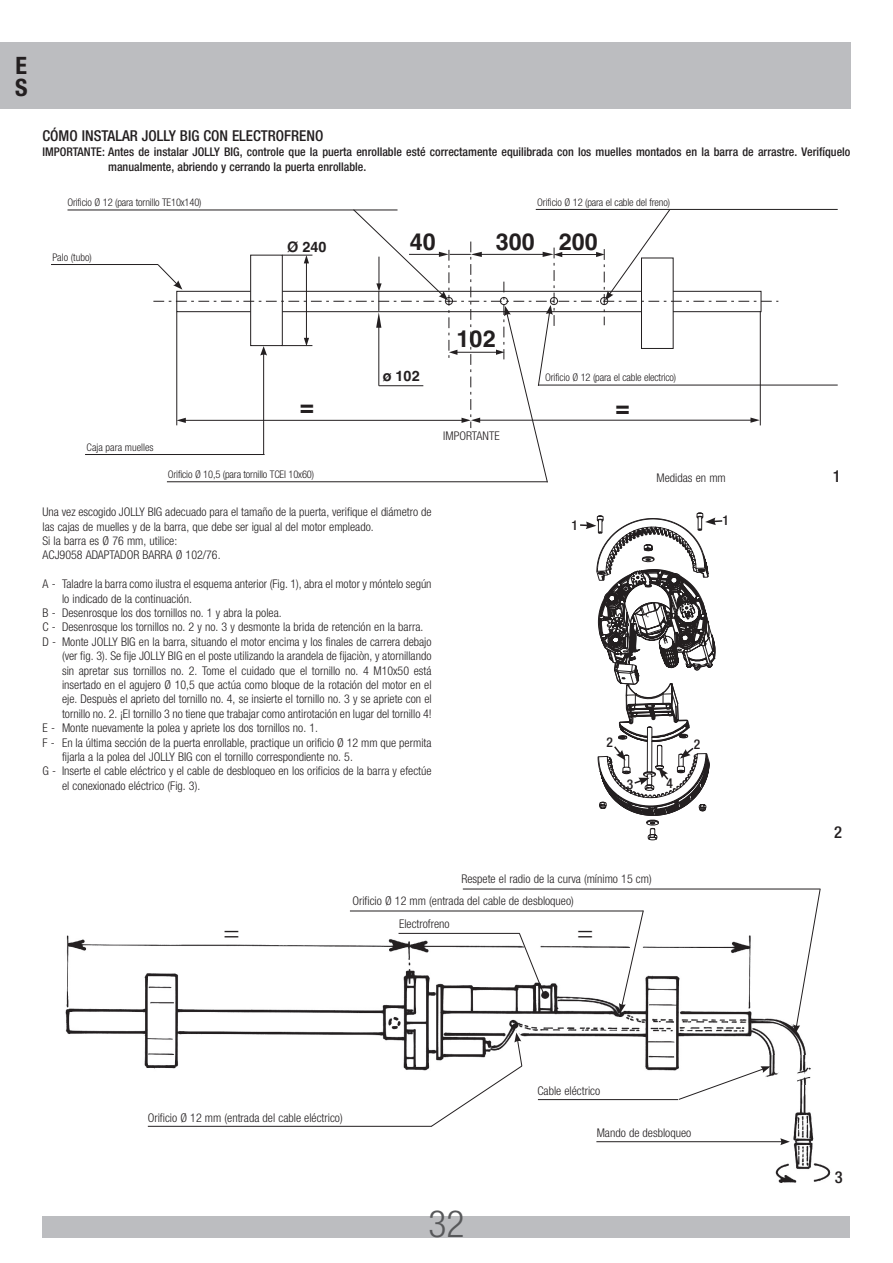
<style>
.page{position:relative;width:893px;height:1263px;background:#fff}
.page>*{position:absolute;margin:0;border:0;box-sizing:border-box;transform-origin:0 0}
.t1{font:300 condensed 37.5px "Helvetica Neue";color:#57585a}
.t2{font:300 condensed 27px "Helvetica Neue";color:#231f20}
.t3{font:700 condensed 24px/22.5px "Helvetica Neue";color:#231f20}
.t4{font:700 23.4px "Helvetica";color:#231f20}
.t5{font:500 condensed 16.5px "Helvetica Neue";color:#231f20}
.t6{font:500 condensed 15px "Helvetica Neue";color:#231f20}
.t7{font:700 14.4px "Helvetica";color:#231f20}
.t8{font:500 condensed 13.5px "Helvetica Neue";color:#231f20}
.t9{font:300 condensed 12px/14.4px "Helvetica Neue";color:#231f20}
.t10{font:500 condensed 12px/15px "Helvetica Neue";color:#231f20}
.t11{font:300 condensed 10.5px "Helvetica Neue";letter-spacing:-.015em;color:#231f20}
</style>
<div class="page">
<div style="left:43px;top:1216px;width:807px;height:21px;background:#bcbdc0"></div>
<img style="left:65px;top:932px;width:766px;height:251px">
<hr style="left:463px;top:888px;width:357px;height:1px;background:#231f20">
<svg style="left:793px;top:888px;width:28px;height:146px"></svg>
<svg style="left:619px;top:910px;width:25px;height:103px"></svg>
<svg style="left:430px;top:1032px;width:93px;height:95px"></svg>
<svg style="left:518px;top:932px;width:27px;height:64px"></svg>
<hr style="left:350px;top:910px;width:293px;height:1px;background:#231f20">
<hr style="left:148px;top:1126px;width:284px;height:1px;background:#231f20">
<svg style="left:678px;top:1066px;width:93px;height:34px"></svg>
<hr style="left:538px;top:1099px;width:140px;height:1px;background:#231f20">
<hr style="left:596px;top:1141px;width:187px;height:1px;background:#231f20">
<svg style="left:780px;top:1138px;width:10px;height:7px"></svg>
<hr style="left:399px;top:933px;width:121px;height:1px;background:#231f20">
<hr style="left:536px;top:209px;width:302px;height:1px;background:#231f20">
<hr style="left:85px;top:454px;width:180px;height:1px;background:#231f20">
<hr style="left:51px;top:264px;width:107px;height:1px;background:#231f20">
<hr style="left:538px;top:385px;width:300px;height:1px;background:#231f20">
<hr style="left:67px;top:210px;width:330px;height:1px;background:#231f20">
<svg style="left:153px;top:208px;width:625px;height:275px"></svg>
<svg style="left:580px;top:513px;width:143px;height:327px"></svg>
<div style="left:0;top:43px;width:850px;height:66px;background:#bcbdc0"></div>
<h3 class="t3" style="left:15px;top:54px;width:14px">E<br>S</h3>
<p class="t6" style="left:43px;top:127px;width:282px">CÓMO INSTALAR JOLLY BIG CON ELECTROFRENO</p>
<p class="t10" style="left:108px;top:144px;width:744px;text-indent:-66px">IMPORTANTE: Antes de instalar JOLLY BIG, controle que la puerta enrollable esté correctamente equilibrada con los muelles montados en la barra de arrastre. Verifíquelo manualmente, abriendo y cerrando la puerta enrollable.</p>
<p class="t11" style="left:67px;top:196px;width:136px">Orificio Ø 12 (para tornillo TE10x140)</p>
<p class="t11" style="left:53px;top:252px;width:41px">Palo (tubo)</p>
<p class="t7" style="left:287px;top:234px;width:41px">Ø 240</p>
<p class="t11" style="left:537px;top:196px;width:134px">Orificio Ø 12 (para el cable del freno)</p>
<h3 class="t4" style="left:410px;top:221px;width:28px">40</h3>
<h3 class="t4" style="left:496px;top:221px;width:104px">300 200</h3>
<p class="t7" style="left:383px;top:363px;width:38px">ø 102</p>
<h3 class="t4" style="left:457px;top:318px;width:41px">102</h3>
<p class="t11" style="left:545px;top:371px;width:133px">Orificio Ø 12 (para el cable electrico)</p>
<h3 class="t4" style="left:300px;top:386px;width:15px">=</h3>
<h3 class="t4" style="left:616px;top:387px;width:15px">=</h3>
<p class="t11" style="left:87px;top:442px;width:69px">Caja para muelles</p>
<p class="t9" style="left:443px;top:428px;width:58px">IMPORTANTE</p>
<p class="t11" style="left:168px;top:469px;width:148px">Orificio Ø 10,5 (para tornillo TCEI 10x60)</p>
<p class="t9" style="left:657px;top:471px;width:71px">Medidas en mm</p>
<p class="t9" style="left:43px;top:504px;width:391px">Una vez escogido JOLLY BIG adecuado para el tamaño de la puerta, verifique el diámetro de las cajas de muelles y de la barra, que debe ser igual al del motor empleado.<br>Si la barra es Ø 76 mm, utilice:<br>ACJ9058 ADAPTADOR BARRA Ø 102/76.</p>
<p class="t9" style="left:43px;top:576px;width:391px">A - Taladre la barra como ilustra el esquema anterior (Fig. 1), abra el motor y móntelo según</p>
<p class="t9" style="left:62px;top:591px;width:131px">lo indicado de la continuación.</p>
<p class="t9" style="left:43px;top:605px;width:241px">B - Desenrosque los dos tornillos no. 1 y abra la polea.</p>
<p class="t9" style="left:43px;top:620px;width:382px">C - Desenrosque los tornillos no. 2 y no. 3 y desmonte la brida de retención en la barra.</p>
<p class="t9" style="left:43px;top:634px;width:391px">D - Monte JOLLY BIG en la barra, situando el motor encima y los finales de carrera debajo</p>
<p class="t9" style="left:62px;top:648px;width:371px">(ver fig. 3). Se fije JOLLY BIG en el poste utilizando la arandela de fijaciòn, y atornillando</p>
<p class="t9" style="left:62px;top:663px;width:371px">sin apretar sus tornillos no. 2. Tome el cuidado que el tornillo no. 4 M10x50 está</p>
<p class="t9" style="left:62px;top:677px;width:371px">insertado en el agujero Ø 10,5 que actúa como bloque de la rotación del motor en el</p>
<p class="t9" style="left:62px;top:692px;width:371px">eje. Despuès el aprieto del tornillo no. 4, se insierte el tornillo no. 3 y se apriete con el</p>
<p class="t9" style="left:62px;top:706px;width:371px">tornillo no. 2. ¡El tornillo 3 no tiene que trabajar como antirotación en lugar del tornillo 4!</p>
<p class="t9" style="left:43px;top:720px;width:277px">E - Monte nuevamente la polea y apriete los dos tornillos no. 1.</p>
<p class="t9" style="left:43px;top:735px;width:390px">F - En la última sección de la puerta enrollable, practique un orificio Ø 12 mm que permita</p>
<p class="t9" style="left:62px;top:749px;width:292px">fijarla a la polea del JOLLY BIG con el tornillo correspondiente no. 5.</p>
<p class="t9" style="left:43px;top:764px;width:391px">G - Inserte el cable eléctrico y el cable de desbloqueo en los orificios de la barra y efectúe</p>
<p class="t9" style="left:62px;top:778px;width:140px">el conexionado eléctrico (Fig. 3).</p>
<p class="t8" style="left:572px;top:517px;width:8px">1</p>
<p class="t8" style="left:723px;top:513px;width:8px">1</p>
<p class="t8" style="left:606px;top:734px;width:8px">2</p>
<p class="t8" style="left:694px;top:736px;width:8px">2</p>
<p class="t8" style="left:627px;top:776px;width:8px">3</p>
<p class="t8" style="left:666px;top:775px;width:8px">4</p>
<p class="t9" style="left:352px;top:868px;width:301px;line-height:21.8px;text-indent:109px">Respete el radio de la curva (mínimo 15 cm)<br>Orificio Ø 12 mm (entrada del cable de desbloqueo)</p>
<h2 class="t2" style="left:223px;top:916px;width:18px">=</h2>
<p class="t9" style="left:399px;top:917px;width:52px">Electrofreno</p>
<h2 class="t2" style="left:577px;top:916px;width:18px">=</h2>
<h3 class="t5" style="left:833px;top:466px;width:9px">1</h3>
<h3 class="t5" style="left:834px;top:823px;width:9px">2</h3>
<p class="t9" style="left:148px;top:1110px;width:196px">Orificio Ø 12 mm (entrada del cable eléctrico)</p>
<h1 class="t1" style="left:428px;top:1202px;width:37px">32</h1>
<p class="t9" style="left:537px;top:1083px;width:64px">Cable eléctrico</p>
<p class="t9" style="left:597px;top:1125px;width:96px">Mando de desbloqueo</p>
<h3 class="t5" style="left:835px;top:1167px;width:9px">3</h3>
</div>
